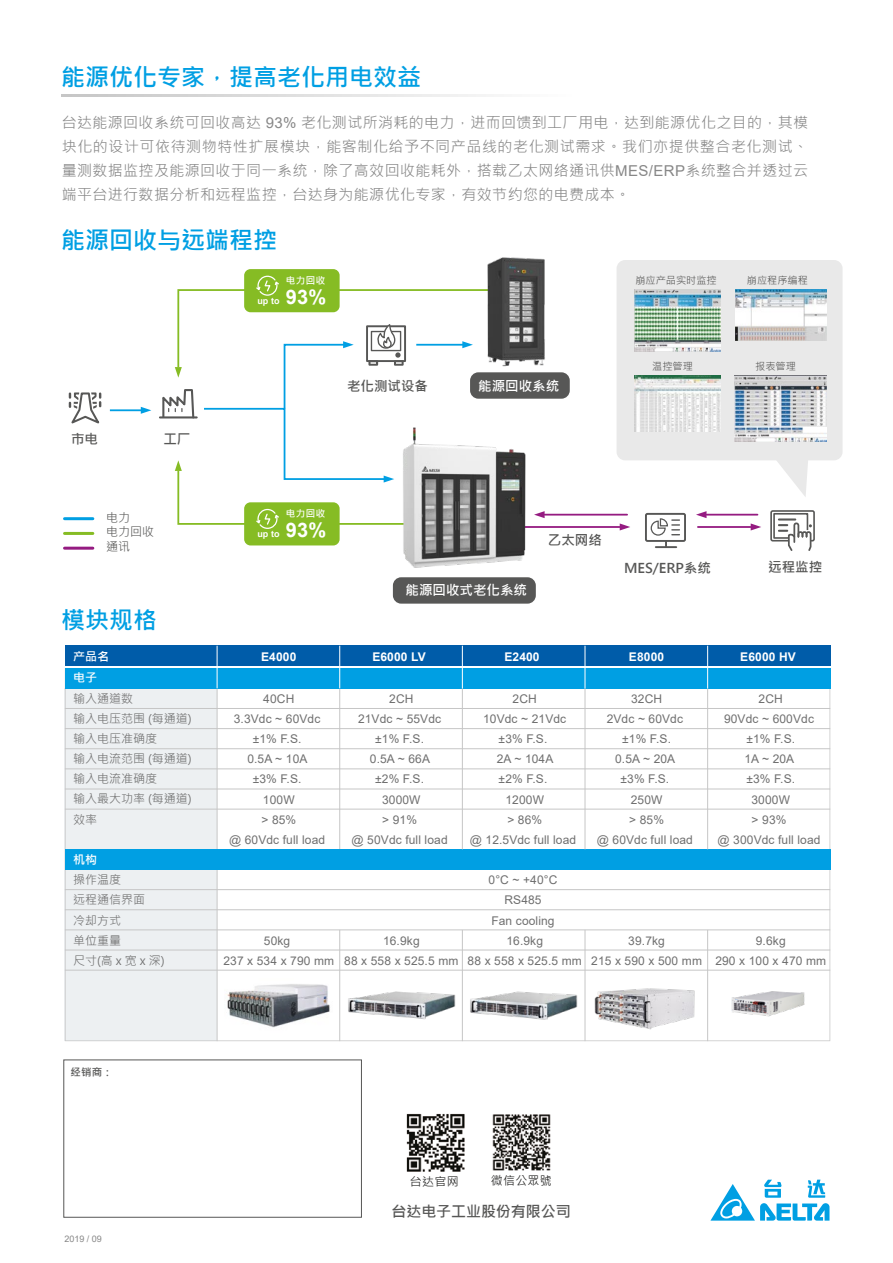
<style>
.page{position:relative;width:893px;height:1263px;background:#fff}
.page>*{position:absolute;margin:0;border:0;box-sizing:border-box;transform-origin:0 0}
.t1{font:700 24px "Microsoft Jheng Hei";color:#009fe3}
.t2{font:700 19.95px "Arial";color:#fff}
.t3{font:15px/24px "Microsoft Jheng Hei";letter-spacing:.025em;color:#878787;text-align:justify}
.t4{font:700 15px "Microsoft Jheng Hei";letter-spacing:-.005em;color:#575756}
.t5{font:700 13.5px "Microsoft Jheng Hei";color:#575756}
.t6{font:700 13.5px "Microsoft Jheng Hei";color:#fff}
.t7{font:12px/20.1px "Arial";letter-spacing:.01em;color:#6f6f6f;text-align:center}
.t8{font:12px/20.1px "Microsoft Jheng Hei";color:#6f6f6f}
.t9{font:700 12px "Arial";letter-spacing:.01em;color:#fff}
.t10{font:12px "Microsoft Jheng Hei";letter-spacing:.025em;color:#1c1c1b}
.t11{font:12px/14.4px "Microsoft Jheng Hei";color:#575756}
.t12{font:700 12px "Microsoft Jheng Hei";letter-spacing:.005em;color:#fff}
.t13{font:700 10.5px "Microsoft Jheng Hei";color:#575756}
.t14{font:10.2px "Microsoft Jheng Hei";color:#575756}
.t15{font:700 9.6px "Microsoft Jheng Hei";letter-spacing:.05em;color:#fff}
.t16{font:700 9px "Arial";letter-spacing:.01em;color:#fff}
.t17{font:9px "Arial";color:#878787}
.s1{font-family:"Arial"}
</style>
<div class="page">
<div style="left:470px;top:372px;width:100px;height:27px;background:#575756;border-radius:8px"></div>
<div style="left:393px;top:577px;width:143px;height:27px;background:#575756;border-radius:8px"></div>
<svg style="left:776px;top:460px;width:32px;height:37px"></svg>
<div style="left:617px;top:260px;width:226px;height:200px;background:#e9e9e9;border-radius:9px"></div>
<img style="left:406px;top:1113px;width:59px;height:59px">
<img style="left:492px;top:1114px;width:59px;height:57px">
<svg style="left:711px;top:1179px;width:118px;height:41px"></svg>
<hr style="left:65px;top:532px;width:28px;height:3px;background:#86bc24">
<hr style="left:65px;top:547px;width:28px;height:3px;background:#951b81">
<hr style="left:65px;top:517px;width:28px;height:3px;background:#009fe3">
<svg style="left:62px;top:95px;width:424px;height:2px"></svg>
<hr style="left:110px;top:409px;width:33px;height:2px;background:#009fe3">
<svg style="left:141px;top:407px;width:10px;height:7px"></svg>
<svg style="left:68px;top:392px;width:34px;height:32px"></svg>
<hr style="left:160px;top:416px;width:37px;height:2px;background:#575756">
<svg style="left:620px;top:523px;width:10px;height:7px"></svg>
<hr style="left:486px;top:526px;width:134px;height:2px;background:#951b81">
<hr style="left:545px;top:514px;width:82px;height:1px;background:#951b81">
<svg style="left:696px;top:511px;width:10px;height:7px"></svg>
<hr style="left:706px;top:514px;width:51px;height:1px;background:#951b81">
<svg style="left:751px;top:523px;width:10px;height:7px"></svg>
<hr style="left:698px;top:526px;width:53px;height:2px;background:#951b81">
<div style="left:645px;top:513px;width:41px;height:29px;border:2px solid #575756"></div>
<hr style="left:656px;top:546px;width:20px;height:2px;background:#575756">
<svg style="left:650px;top:518px;width:29px;height:29px"></svg>
<div style="left:770px;top:510px;width:45px;height:31px;border:2px solid #575756;border-radius:2px"></div>
<div style="left:773px;top:513px;width:35px;height:26px;border:2px solid #575756"></div>
<svg style="left:779px;top:518px;width:33px;height:33px"></svg>
<svg style="left:65px;top:688px;width:765px;height:353px"></svg>
<div style="left:65px;top:668px;width:765px;height:20px;background:#009fe3"></div>
<div style="left:65px;top:849px;width:766px;height:20px;background:#009fe3"></div>
<hr style="left:65px;top:708px;width:765px;height:1px;background:#c6c6c6">
<hr style="left:65px;top:748px;width:765px;height:1px;background:#c6c6c6">
<hr style="left:65px;top:728px;width:765px;height:1px;background:#c6c6c6">
<hr style="left:65px;top:768px;width:765px;height:1px;background:#c6c6c6">
<hr style="left:65px;top:809px;width:765px;height:1px;background:#c6c6c6">
<hr style="left:65px;top:789px;width:765px;height:1px;background:#c6c6c6">
<hr style="left:65px;top:909px;width:765px;height:1px;background:#c6c6c6">
<hr style="left:65px;top:929px;width:765px;height:1px;background:#c6c6c6">
<hr style="left:65px;top:889px;width:765px;height:1px;background:#c6c6c6">
<hr style="left:65px;top:950px;width:765px;height:1px;background:#c6c6c6">
<hr style="left:65px;top:970px;width:765px;height:1px;background:#c6c6c6">
<hr style="left:462px;top:688px;width:1px;height:161px;background:#c6c6c6">
<hr style="left:585px;top:688px;width:1px;height:161px;background:#c6c6c6">
<hr style="left:707px;top:688px;width:1px;height:161px;background:#c6c6c6">
<hr style="left:339px;top:930px;width:1px;height:111px;background:#c6c6c6">
<hr style="left:462px;top:930px;width:1px;height:111px;background:#c6c6c6">
<hr style="left:585px;top:930px;width:1px;height:111px;background:#c6c6c6">
<hr style="left:707px;top:930px;width:1px;height:111px;background:#c6c6c6">
<div style="left:65px;top:646px;width:765px;height:20px;background:#005ca9"></div>
<hr style="left:217px;top:646px;width:1px;height:42px;background:#fff">
<hr style="left:339px;top:646px;width:1px;height:42px;background:#fff">
<hr style="left:462px;top:646px;width:1px;height:42px;background:#fff">
<hr style="left:585px;top:646px;width:1px;height:42px;background:#fff">
<hr style="left:707px;top:646px;width:1px;height:42px;background:#fff">
<img style="left:225px;top:979px;width:107px;height:54px">
<img style="left:465px;top:964px;width:118px;height:78px">
<img style="left:342px;top:964px;width:118px;height:78px">
<img style="left:729px;top:977px;width:79px;height:53px">
<img style="left:590px;top:968px;width:113px;height:74px">
<div style="left:244px;top:502px;width:96px;height:43px;background:#86bc24;border-radius:6px"></div>
<div style="left:244px;top:269px;width:96px;height:43px;background:#86bc24;border-radius:6px"></div>
<svg style="left:161px;top:275px;width:312px;height:255px"></svg>
<img style="left:338px;top:422px;width:269px;height:146px">
<img style="left:473px;top:257px;width:86px;height:142px">
<img style="left:634px;top:289px;width:86px;height:62px">
<img style="left:736px;top:289px;width:91px;height:52px">
<img style="left:735px;top:375px;width:92px;height:66px">
<img style="left:634px;top:375px;width:86px;height:56px">
<h1 class="t1" style="left:61px;top:63px;width:362px">能源优化专家，提高老化用电效益</h1>
<p class="t3" style="left:62px;top:111px;width:748px">台达能源回收系统可回收高达 <span class="s1">93%</span> 老化测试所消耗的电力，进而回馈到工厂用电，达到能源优化之目的，其模块化的设计可依待测物特性扩展模块，能客制化给予不同产品线的老化测试需求。我们亦提供整合老化测试、量测数据监控及能源回收于同一系统，除了高效回收能耗外，搭载乙太网络通讯供<span class="s1">MES/ERP</span>系统整合并透过云端平台进行数据分析和远程监控，台达身为能源优化专家，有效节约您的电费成本。</p>
<h1 class="t1" style="left:61px;top:225px;width:217px">能源回收与远端程控</h1>
<p class="t15" style="left:286px;top:274px;width:41px">电力回收</p>
<h2 class="t2" style="left:286px;top:283px;width:42px">93%</h2>
<p class="t16" style="left:257px;top:295px;width:24px">up to</p>
<p class="t5" style="left:71px;top:431px;width:28px">市电</p>
<p class="t5" style="left:163px;top:431px;width:28px">工厂</p>
<p class="t5" style="left:347px;top:377px;width:83px">老化测试设备</p>
<p class="t6" style="left:478px;top:377px;width:82px">能源回收系统</p>
<p class="t14" style="left:635px;top:274px;width:83px">崩应产品实时监控</p>
<p class="t14" style="left:652px;top:360px;width:42px">温控管理</p>
<p class="t14" style="left:747px;top:274px;width:63px">崩应程序编程</p>
<p class="t14" style="left:755px;top:360px;width:42px">报表管理</p>
<p class="t11" style="left:106px;top:510px;width:49px">电力<br>电力回收通讯</p>
<h1 class="t1" style="left:61px;top:605px;width:97px">模块规格</h1>
<p class="t15" style="left:286px;top:507px;width:41px">电力回收</p>
<h2 class="t2" style="left:286px;top:516px;width:42px">93%</h2>
<p class="t16" style="left:257px;top:528px;width:24px">up to</p>
<p class="t6" style="left:406px;top:582px;width:123px">能源回收式老化系统</p>
<p class="t5" style="left:548px;top:532px;width:55px">乙太网络</p>
<p class="t5" style="left:624px;top:560px;width:88px">MES/ERP系统</p>
<p class="t5" style="left:768px;top:558px;width:55px">远程监控</p>
<p class="t12" style="left:73px;top:649px;width:38px">产品名</p>
<p class="t9" style="left:261px;top:648px;width:37px">E4000</p>
<p class="t9" style="left:372px;top:648px;width:55px">E6000 LV</p>
<p class="t9" style="left:504px;top:648px;width:37px">E2400</p>
<p class="t9" style="left:629px;top:648px;width:37px">E8000</p>
<p class="t9" style="left:740px;top:648px;width:57px">E6000 HV</p>
<p class="t12" style="left:73px;top:670px;width:25px">电子</p>
<p class="t8" style="left:73px;top:688px;width:120px">输入通道数<br>输入电压范围 (每通道)输入电压准确度<br>输入电流范围 (每通道)输入电流准确度<br>输入最大功率 (每通道)效率</p>
<p class="t12" style="left:73px;top:852px;width:25px">机构</p>
<p class="t8" style="left:73px;top:870px;width:93px">操作温度<br>远程通信界面<br>冷却方式<br>单位重量<br>尺寸(高 x 宽 x 深)</p>
<p class="t7" style="left:229px;top:688px;width:98px">40CH<br>3.3Vdc ~ 60Vdc ±1% F.S.<br>0.5A ~ 10A<br>±3% F.S.<br>100W<br>&gt; 85%<br>@ 60Vdc full load</p>
<p class="t7" style="left:223px;top:930px;width:112px">50kg<br>237 x 534 x 790 mm</p>
<p class="t7" style="left:352px;top:688px;width:98px">2CH<br>21Vdc ~ 55Vdc ±1% F.S.<br>0.5A ~ 66A<br>±2% F.S.<br>3000W<br>&gt; 91%<br>@ 50Vdc full load</p>
<p class="t7" style="left:344px;top:930px;width:116px">16.9kg<br>88 x 558 x 525.5 mm</p>
<p class="t7" style="left:470px;top:688px;width:108px">2CH<br>10Vdc ~ 21Vdc ±3% F.S.<br>2A ~ 104A<br>±2% F.S.<br>1200W<br>&gt; 86%<br>@ 12.5Vdc full load</p>
<p class="t7" style="left:468px;top:870px;width:116px">0°C ~ +40°C<br>RS485<br>Fan cooling<br>16.9kg<br>88 x 558 x 525.5 mm</p>
<p class="t7" style="left:597px;top:688px;width:98px">32CH<br>2Vdc ~ 60Vdc ±1% F.S.<br>0.5A ~ 20A<br>±3% F.S.<br>250W<br>&gt; 85%<br>@ 60Vdc full load</p>
<p class="t7" style="left:591px;top:930px;width:112px">39.7kg<br>215 x 590 x 500 mm</p>
<p class="t7" style="left:718px;top:688px;width:104px">2CH<br>90Vdc ~ 600Vdc ±1% F.S.<br>1A ~ 20A<br>±3% F.S.<br>3000W<br>&gt; 93%<br>@ 300Vdc full load</p>
<p class="t7" style="left:715px;top:930px;width:112px">9.6kg<br>290 x 100 x 470 mm</p>
<p class="t13" style="left:71px;top:1065px;width:44px">经销商：</p>
<p class="t17" style="left:64px;top:1232px;width:39px">2019 / 09</p>
<p class="t10" style="left:410px;top:1174px;width:50px">台达官网</p>
<p class="t10" style="left:491px;top:1173px;width:63px">微信公眾號</p>
<p class="t4" style="left:391px;top:1201px;width:181px">台达电子工业股份有限公司</p>
</div>
